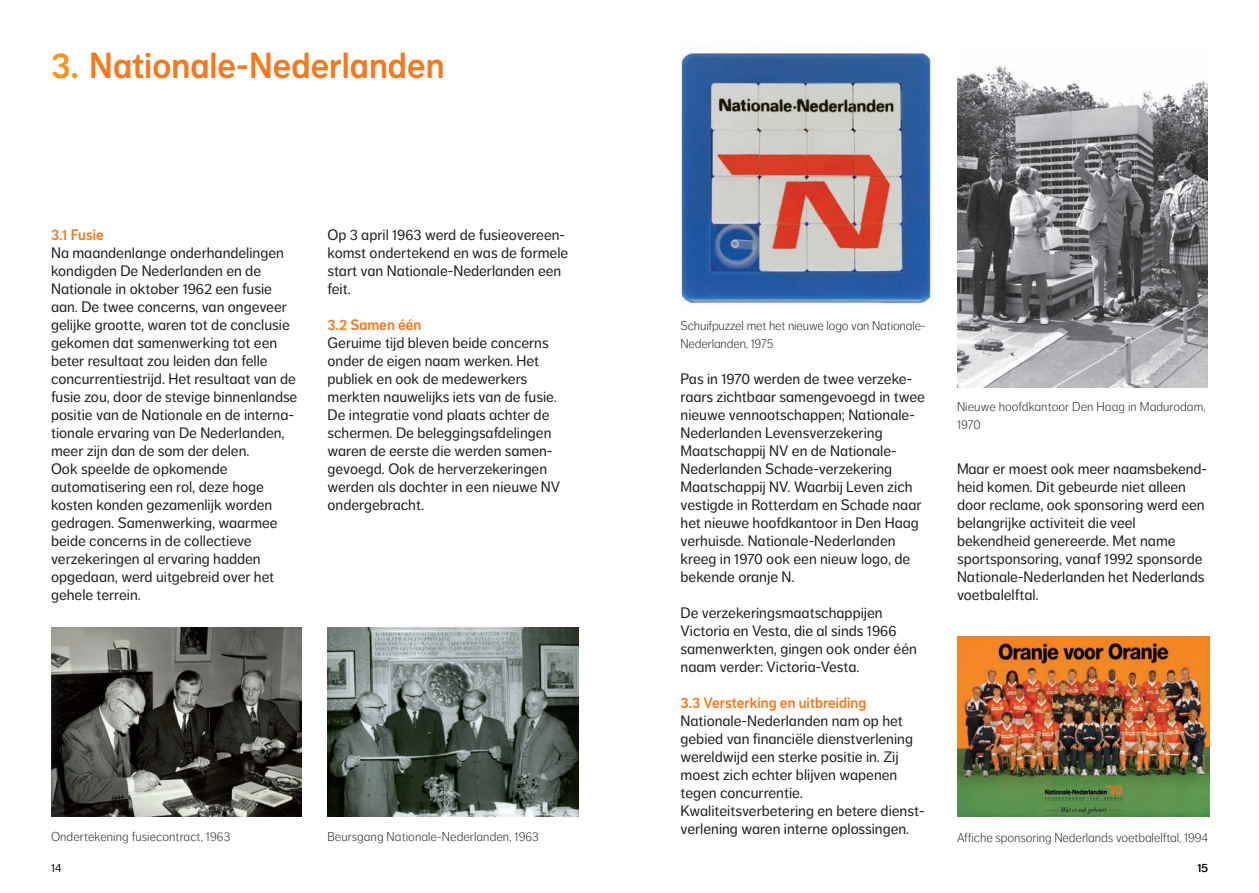
<style>
.page{position:relative;width:1259px;height:893px;background:#fff}
.page>*{position:absolute;margin:0;border:0;box-sizing:border-box;transform-origin:0 0}
.t1{font:36px "NN Dagny Display";color:#f47921}
.t2{font:15px/18px "NN Dagny Text";color:#231f20}
.t3{font:15px "NN Dagny Display";color:#f47921}
.t4{font:300 12.75px/18px "NN Dagny Text";letter-spacing:-.005em;color:#231f20}
.t5{font:12px "NN Dagny Text";color:#0e0d0b}
.s1{color:#f7931d}
</style>
<div class="page">
<img style="left:51px;top:627px;width:251px;height:189px">
<img style="left:327px;top:627px;width:251px;height:189px">
<img style="left:681px;top:52px;width:254px;height:252px">
<img style="left:957px;top:65px;width:251px;height:323px">
<img style="left:957px;top:636px;width:252px;height:180px">
<h1 class="t1" style="left:51px;top:44px;width:395px"><span class="s1">3.</span> Nationale-Nederlanden</h1>
<p class="t3" style="left:51px;top:226px;width:54px">3.1 Fusie</p>
<p class="t2" style="left:51px;top:244px;width:248px">Na maandenlange onderhandelingen kondigden De Nederlanden en de Nationale in oktober 1962 een fusie aan. De twee concerns, van ongeveer gelijke grootte, waren tot de conclusie gekomen dat samenwerking tot een beter resultaat zou leiden dan felle concurrentiestrijd. Het resultaat van de fusie zou, door de stevige binnenlandse positie van de Nationale en de interna&shy;tionale ervaring van De Nederlanden, meer zijn dan de som der delen.<br>Ook speelde de opkomende automatisering een rol, deze hoge kosten konden gezamenlijk worden gedragen. Samenwerking, waarmee beide concerns in de collectieve verzekeringen al ervaring hadden opgedaan, werd uitgebreid over het gehele terrein.</p>
<p class="t2" style="left:327px;top:226px;width:242px">Op 3 april 1963 werd de fusieovereen&shy;komst ondertekend en was de formele start van Nationale-Nederlanden een feit.</p>
<p class="t3" style="left:327px;top:316px;width:95px">3.2 Samen één</p>
<p class="t2" style="left:327px;top:334px;width:234px">Geruime tijd bleven beide concerns onder de eigen naam werken. Het publiek en ook de medewerkers merkten nauwelijks iets van de fusie.<br>De integratie vond plaats achter de schermen. De beleggingsafdelingen waren de eerste die werden samen&shy;gevoegd. Ook de herverzekeringen werden als dochter in een nieuwe NV ondergebracht.</p>
<p class="t4" style="left:51px;top:828px;width:181px">Ondertekening fusiecontract, 1963</p>
<p class="t4" style="left:327px;top:828px;width:213px">Beursgang Nationale-Nederlanden, 1963</p>
<p class="t4" style="left:680px;top:317px;width:247px">Schuifpuzzel met het nieuwe logo van Nationale-<br>Nederlanden, 1975</p>
<p class="t2" style="left:680px;top:370px;width:246px">Pas in 1970 werden de twee verzeke&shy;raars zichtbaar samengevoegd in twee nieuwe vennootschappen; Nationale-Nederlanden Levensverzekering Maatschappij NV en de Nationale-Nederlanden Schade-verzekering Maatschappij NV. Waarbij Leven zich vestigde in Rotterdam en Schade naar het nieuwe hoofdkantoor in Den Haag verhuisde. Nationale-Nederlanden kreeg in 1970 ook een nieuw logo, de bekende oranje N.</p>
<p class="t2" style="left:680px;top:604px;width:238px">De verzekeringsmaatschappijen Victoria en Vesta, die al sinds 1966 samenwerkten, gingen ook onder één naam verder: Victoria-Vesta.</p>
<p class="t3" style="left:680px;top:694px;width:187px">3.3 Versterking en uitbreiding</p>
<p class="t2" style="left:680px;top:712px;width:245px">Nationale-Nederlanden nam op het gebied van financiële dienstverlening wereldwijd een sterke positie in. Zij moest zich echter blijven wapenen tegen concurrentie.<br>Kwaliteitsverbetering en betere dienst&shy;verlening waren interne oplossingen.</p>
<p class="t4" style="left:957px;top:398px;width:250px">Nieuwe hoofdkantoor Den Haag in Madurodam,<br>1970</p>
<p class="t2" style="left:957px;top:460px;width:252px">Maar er moest ook meer naamsbekend&shy;heid komen. Dit gebeurde niet alleen door reclame, ook sponsoring werd een belangrijke activiteit die veel bekendheid genereerde. Met name sportsponsoring, vanaf 1992 sponsorde Nationale-Nederlanden het Nederlands voetbalelftal.</p>
<p class="t4" style="left:957px;top:828px;width:253px">Affiche sponsoring Nederlands voetbalelftal, 1994</p>
<p class="t5" style="left:51px;top:861px;width:12px">14</p>
<p class="t5" style="left:1197px;top:861px;width:12px">15</p>
</div>
